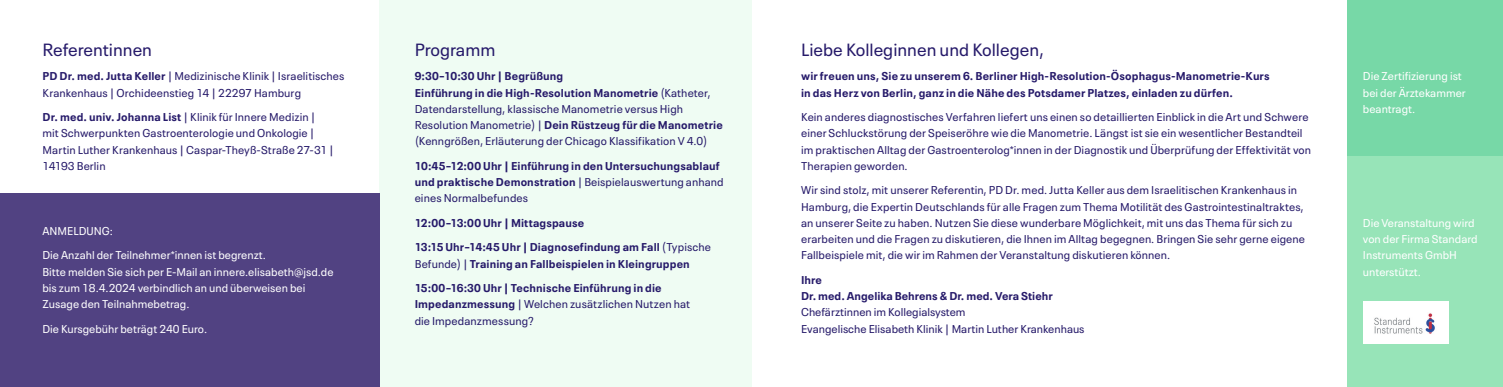
<style>
.page{position:relative;width:1503px;height:387px;background:#fff}
.page>*{position:absolute;margin:0;border:0;box-sizing:border-box;transform-origin:0 0}
.t1{font:17.5px "Neue Plak Text";color:#261a6a}
.t2{font:11.25px/16.2px "Neue Plak Text";letter-spacing:.005em;color:#261a6a}
.t3{font:700 11.25px/16.2px "Neue Plak Text";letter-spacing:.01em;color:#261a6a}
.t4{font:11.25px/16.2px "Neue Plak Text";color:#fff}
.s1{font-weight:700}
.s2{font-weight:400}
</style>
<div class="page">
<div style="left:1346px;top:0;width:156px;height:156px;background:#77d8a7"></div>
<div style="left:1346px;top:156px;width:156px;height:230px;background:#97e4b8"></div>
<div style="left:379px;top:0;width:372px;height:386px;background:#effcf3"></div>
<div style="left:0;top:193px;width:379px;height:193px;background:#514282"></div>
<div style="left:1362px;top:301px;width:85px;height:42px;background:#fff"></div>
<img style="left:1374px;top:313px;width:61px;height:21px">
<h1 class="t1" style="left:43px;top:36px;width:111px">Referentinnen</h1>
<p class="t2" style="left:43px;top:67px;width:303px"><span class="s1">PD Dr. med. Jutta Keller</span> | Medizinische Klinik | Israelitisches<br>Krankenhaus | Orchideenstieg 14 | 22297 Hamburg</p>
<p class="t2" style="left:43px;top:108px;width:293px"><span class="s1">Dr. med. univ. Johanna List</span> | Klinik für Innere Medizin | mit Schwerpunkten Gastroenterologie und Onkologie | Martin Luther Krankenhaus | Caspar-Theyß-Straße 27-31 | 14193 Berlin</p>
<p class="t4" style="left:43px;top:217px;width:225px;line-height:24.4px">ANMELDUNG:<br>Die Anzahl der Teilnehmer*innen ist begrenzt.</p>
<p class="t4" style="left:43px;top:262px;width:292px">Bitte melden Sie sich per E-Mail an innere.elisabeth@jsd.de bis zum 18.4.2024 verbindlich an und überweisen bei<br>Zusage den Teilnahmebetrag.</p>
<p class="t4" style="left:43px;top:319px;width:166px">Die Kursgebühr beträgt 240 Euro.</p>
<h1 class="t1" style="left:415px;top:36px;width:82px">Programm</h1>
<p class="t2" style="left:415px;top:67px;width:309px"><span class="s1">9:30–10:30 Uhr | Begrüßung<br>Einführung in die High-Resolution Manometrie</span> (Katheter, Datendarstellung, klassische Manometrie versus High Resolution Manometrie) | <span class="s1">Dein Rüstzeug für die Manometrie </span>(Kenngrößen, Erläuterung der Chicago Klassifikation V 4.0)</p>
<p class="t3" style="left:415px;top:156px;width:310px">10:45–12:00 Uhr | Einführung in den Untersuchungsablauf und praktische Demonstration <span class="s2">| Beispielauswertung anhand eines Normalbefundes</span></p>
<p class="t3" style="left:415px;top:209px;width:298px;line-height:24.4px">12:00–13:00 Uhr | Mittagspause<br>13:15 Uhr–14:45 Uhr | Diagnosefindung am Fall <span class="s2">(Typische</span></p>
<p class="t3" style="left:415px;top:250px;width:276px;line-height:24.4px"><span class="s2">Befunde) |</span> Training an Fallbeispielen in Kleingruppen<br>15:00–16:30 Uhr | Technische Einführung in die</p>
<p class="t2" style="left:415px;top:294px;width:277px"><span class="s1">Impedanzmessung</span> | Welchen zusätzlichen Nutzen hat die Impedanzmessung?</p>
<h1 class="t1" style="left:801px;top:36px;width:244px">Liebe Kolleginnen und Kollegen,</h1>
<p class="t3" style="left:801px;top:67px;width:470px">wir freuen uns, Sie zu unserem 6. Berliner High-Resolution-Ösophagus-Manometrie-Kurs in das Herz von Berlin, ganz in die Nähe des Potsdamer Platzes, einladen zu dürfen.</p>
<p class="t2" style="left:801px;top:108px;width:511px">Kein anderes diagnostisches Verfahren liefert uns einen so detaillierten Einblick in die Art und Schwere einer Schluckstörung der Speiseröhre wie die Manometrie. Längst ist sie ein wesentlicher Bestandteil im praktischen Alltag der Gastroenterolog*innen in der Diagnostik und Überprüfung der Effektivität von Therapien geworden.</p>
<p class="t2" style="left:801px;top:181px;width:505px">Wir sind stolz, mit unserer Referentin, PD Dr. med. Jutta Keller aus dem Israelitischen Krankenhaus in Hamburg, die Expertin Deutschlands für alle Fragen zum Thema Motilität des Gastrointestinaltraktes, an unserer Seite zu haben. Nutzen Sie diese wunderbare Möglichkeit, mit uns das Thema für sich zu erarbeiten und die Fragen zu diskutieren, die Ihnen im Alltag begegnen. Bringen Sie sehr gerne eigene Fallbeispiele mit, die wir im Rahmen der Veranstaltung diskutieren können.</p>
<p class="t3" style="left:801px;top:270px;width:253px">Ihre<br>Dr. med. Angelika Behrens &amp; Dr. med. Vera Stiehr</p>
<p class="t2" style="left:801px;top:303px;width:285px">Chefärztinnen im Kollegialsystem<br>Evangelische Elisabeth Klinik | Martin Luther Krankenhaus</p>
<p class="t4" style="left:1362px;top:67px;width:104px">Die Zertifizierung ist bei der Ärztekammer beantragt.</p>
<p class="t4" style="left:1362px;top:213px;width:116px">Die Veranstaltung wird von der Firma Standard<br>Instruments GmbH unterstützt.</p>
</div>
